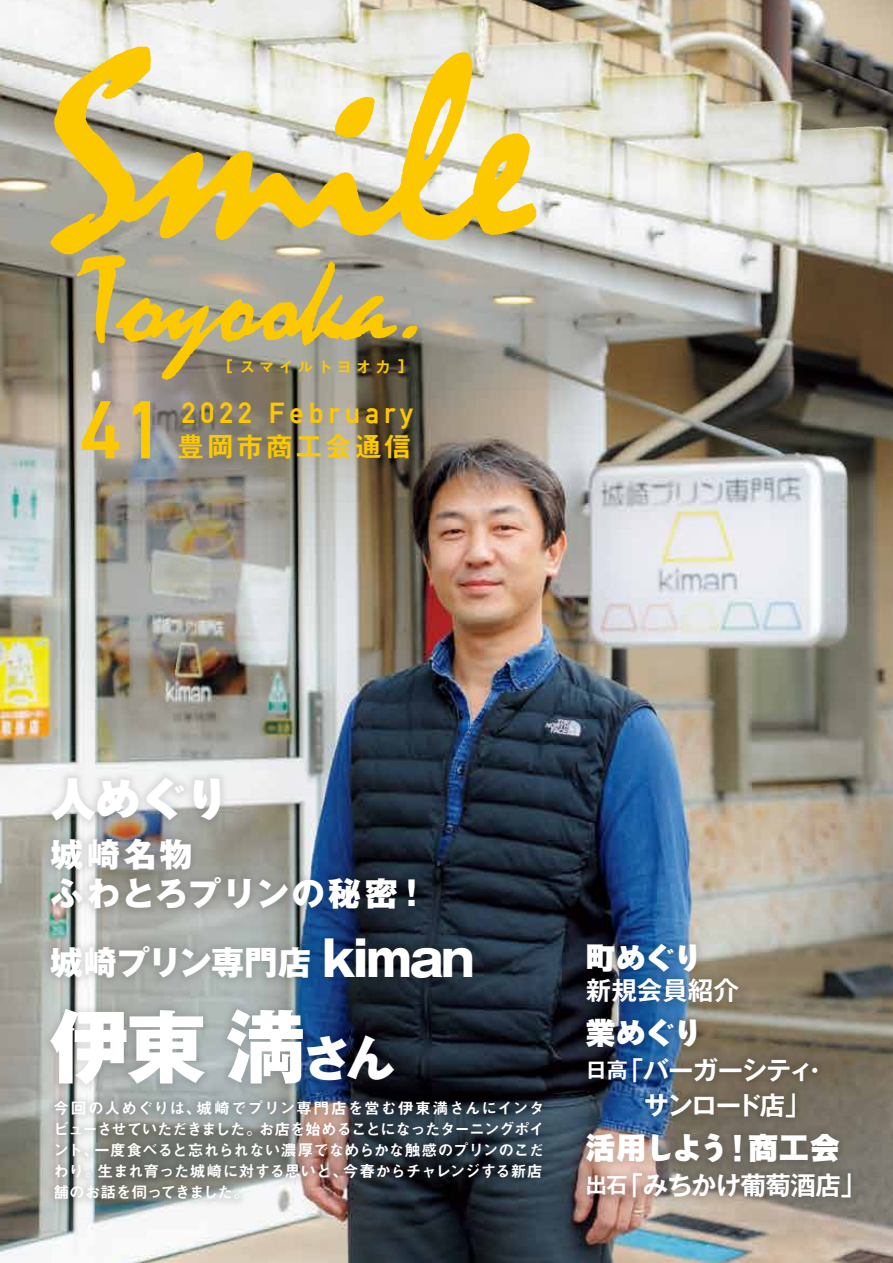
<style>
.page{position:relative;width:893px;height:1263px;background:#fff}
.page>*{position:absolute;margin:0;border:0;box-sizing:border-box;transform-origin:0 0}
.t1{font:80.85px "Alte DIN1451 Mittelschriftgepraegt";color:#fcc800}
.t2{font:800 79.65px "Gothic MB101 Pro";color:#fff}
.t3{font:800 49.05px "Gothic MB101 Pro";color:#fff}
.t4{font:800 48px "Gothic MB101 Pro";letter-spacing:-.04em;color:#fff}
.t5{font:45px "Hira Sans Old Std W9";color:#fff}
.t6{font:800 33px/39.6px "Gothic MB101 Pro";letter-spacing:.09em;color:#fff}
.t7{font:800 33px "Gothic MB101 Pro";color:#fff}
.t8{font:29.55px "Hira Sans Old Std W9";letter-spacing:-.03em;color:#fff}
.t9{font:28.95px "Alte DIN1451 Mittelschriftgepraegt";letter-spacing:.17em;color:#fcc800}
.t10{font:27.9px "Midashi Go Pro MB31";letter-spacing:.06em;color:#fcc800}
.t11{font:700 25.5px "Gothic MB101 Pro De";letter-spacing:-.025em;color:#fff}
.t12{font:700 21px "Gothic MB101 Pro De";color:#fff}
.t13{font:16.05px "Midashi Go Pro MB31";letter-spacing:.2em;color:#fcc800}
.t14{font:15.75px/21px "Midashi Go Pro MB31";letter-spacing:-.02em;color:#fff}
.t15{font:15.75px "Midashi Go Pro MB31";letter-spacing:.055em;color:#fff}
.t16{font:15.75px "Midashi Go Pro MB31";letter-spacing:-.05em;color:#fff}
.t17{font:15.75px/21px "Midashi Go Pro MB31";letter-spacing:-.04em;color:#fff}
.t18{font:15.75px "Midashi Go Pro MB31";letter-spacing:.025em;color:#fff}
.s1{font-size:79.65px}
</style>
<div class="page">
<img style="left:0;top:0;width:893px;height:1263px">
<img style="left:0;top:0;width:590px;height:530px">
<svg style="left:50px;top:47px;width:486px;height:207px"></svg>
<svg style="left:335px;top:97px;width:40px;height:41px;background:#f6d44f"></svg>
<svg style="left:77px;top:255px;width:340px;height:125px;background:#aea16f"></svg>
<img style="left:0;top:717px;width:603px;height:542px">
<img style="left:525px;top:883px;width:368px;height:374px">
<h1 class="t1" style="left:81px;top:382px;width:76px">41</h1>
<p class="t13" style="left:226px;top:352px;width:7px">[</p>
<p class="t13" style="left:240px;top:354px;width:153px">スマイルトヨオカ</p>
<p class="t13" style="left:398px;top:352px;width:7px">[</p>
<h3 class="t9" style="left:182px;top:395px;width:72px">2022</h3>
<h3 class="t9" style="left:269px;top:395px;width:146px">February</h3>
<h3 class="t10" style="left:177px;top:424px;width:236px">豊岡市商工会通信</h3>
<h3 class="t5" style="left:50px;top:774px;width:181px">人めぐり</h3>
<h3 class="t6" style="left:50px;top:830px;width:379px">城崎名物<br>ふわとろプリンの秘密!</h3>
<h3 class="t4" style="left:323px;top:919px;width:153px">kiman</h3>
<h3 class="t7" style="left:50px;top:935px;width:262px">城崎プリン専門店</h3>
<h3 class="t3" style="left:226px;top:1017px;width:170px"><span class="s1">満</span>さん</h3>
<h2 class="t2" style="left:50px;top:980px;width:158px">伊東</h2>
<p class="t15" style="left:197px;top:1096px;width:349px">城崎でプリン専門店を営む伊東満さんにインタ</p>
<p class="t18" style="left:53px;top:1096px;width:150px">今回の人めぐりは、</p>
<p class="t14" style="left:94px;top:1117px;width:452px;text-indent:-41px">ビューさせていただきました。<br>一度食べると忘れられない濃厚でなめらかな触感のプリンのこだ</p>
<p class="t16" style="left:259px;top:1117px;width:287px">お店を始めることになったターニングポイ</p>
<p class="t14" style="left:53px;top:1138px;width:47px">ント、</p>
<p class="t14" style="left:343px;top:1159px;width:201px">今春からチャレンジする新店</p>
<p class="t14" style="left:97px;top:1159px;width:252px">生まれ育った城崎に対する思いと、</p>
<p class="t17" style="left:53px;top:1159px;width:197px">わり。<br>舗のお話を伺ってきました。</p>
<h3 class="t8" style="left:586px;top:941px;width:119px">町めぐり</h3>
<h3 class="t11" style="left:586px;top:969px;width:154px">新規会員紹介</h3>
<h3 class="t8" style="left:586px;top:1017px;width:119px">業めぐり</h3>
<h3 class="t11" style="left:618px;top:1049px;width:198px">「バーガーシティ</h3>
<h3 class="t12" style="left:586px;top:1053px;width:43px">日高</h3>
<h3 class="t11" style="left:586px;top:1084px;width:226px">　　サンロード店「</h3>
<h3 class="t11" style="left:802px;top:1049px;width:27px">・</h3>
<h3 class="t8" style="left:586px;top:1132px;width:145px">活用しよう</h3>
<h3 class="t11" style="left:618px;top:1164px;width:250px">「みちかけ葡萄酒店「</h3>
<h3 class="t8" style="left:723px;top:1132px;width:118px">！商工会</h3>
<h3 class="t12" style="left:586px;top:1168px;width:43px">出石</h3>
</div>
